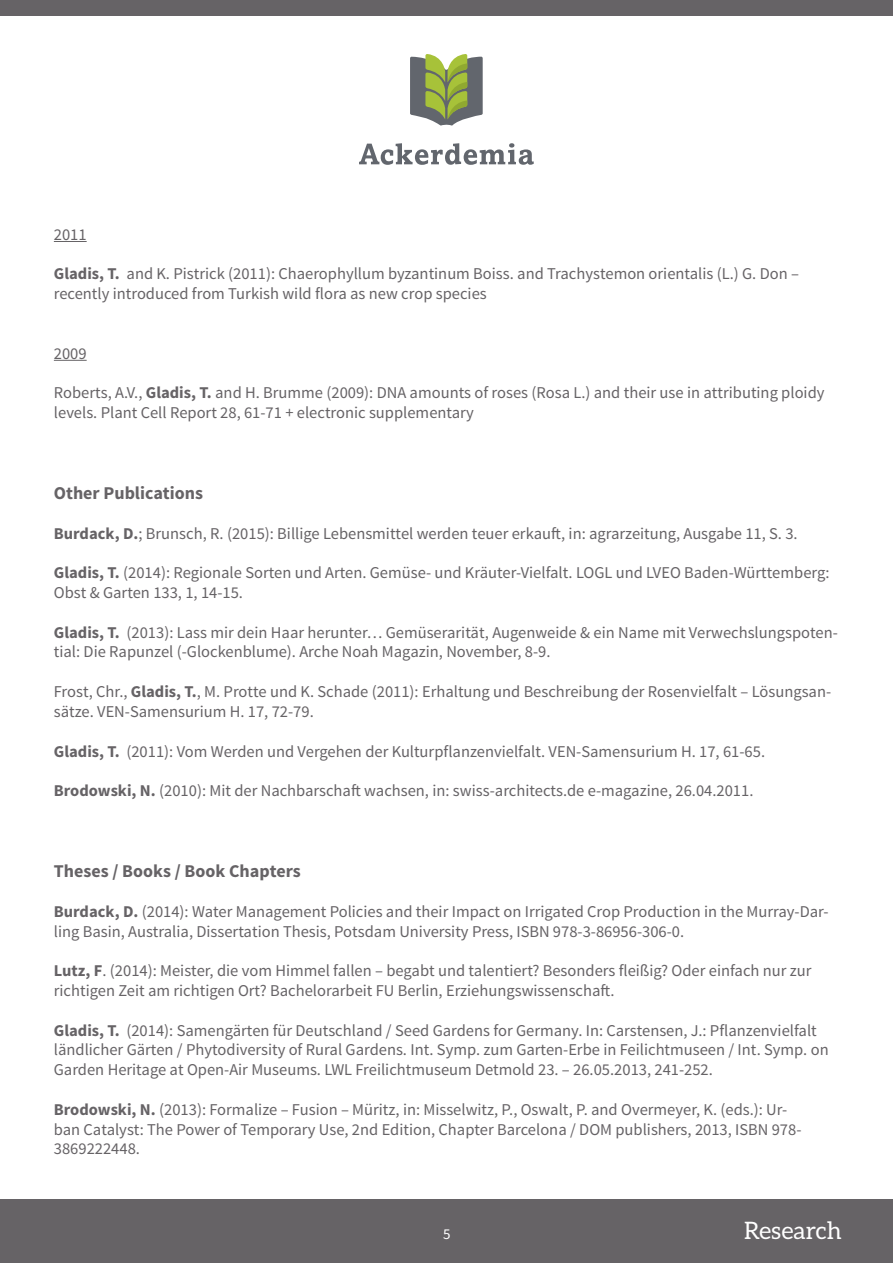
<style>
.page{position:relative;width:893px;height:1263px;background:#fff}
.page>*{position:absolute;margin:0;border:0;box-sizing:border-box;transform-origin:0 0}
.t1{font:24px "Aleo";color:#fff}
.t2{font:700 18px "Source Sans Pro";color:#666366}
.t3{font:16.5px/19.8px "Source Sans Pro";color:#666366}
.t4{font:15px "Source Sans Pro";color:#fff}
.s1{font-weight:700}
</style>
<div class="page">
<div style="left:0;top:1199px;width:893px;height:64px;background:#666366"></div>
<div style="left:0;top:0;width:893px;height:16px;background:#666366"></div>
<svg style="left:359px;top:143px;width:175px;height:22px"></svg>
<svg style="left:410px;top:54px;width:73px;height:72px;background:#909b70"></svg>
<hr style="left:54px;top:241px;width:33px;height:1px;background:#666366">
<hr style="left:54px;top:360px;width:33px;height:1px;background:#666366">
<p class="t3" style="left:54px;top:225px;width:34px">2011</p>
<p class="t3" style="left:54px;top:264px;width:747px"><span class="s1">Gladis, T.</span> and K. Pistrick (2011): Chaerophyllum byzantinum Boiss. and Trachystemon orientalis (L.) G. Don – recently introduced from Turkish wild flora as new crop species</p>
<p class="t3" style="left:54px;top:344px;width:34px">2009</p>
<p class="t3" style="left:54px;top:383px;width:772px">Roberts, A.V., <span class="s1">Gladis, T.</span> and H. Brumme (2009): DNA amounts of roses (Rosa L.) and their use in attributing ploidy levels. Plant Cell Report 28, 61-71 + electronic supplementary</p>
<p class="t2" style="left:54px;top:481px;width:151px">Other Publications</p>
<p class="t3" style="left:54px;top:524px;width:745px"><span class="s1">Burdack, D.</span>; Brunsch, R. (2015): Billige Lebensmittel werden teuer erkauft, in: agrarzeitung, Ausgabe 11, S. 3.</p>
<p class="t3" style="left:54px;top:563px;width:777px"><span class="s1">Gladis, T.</span> (2014): Regionale Sorten und Arten. Gemüse- und Kräuter-Vielfalt. LOGL und LVEO Baden-Württemberg:<br>Obst &amp; Garten 133, 1, 14-15.</p>
<p class="t3" style="left:54px;top:623px;width:786px"><span class="s1">Gladis, T.</span> (2013): Lass mir dein Haar herunter… Gemüserarität, Augenweide &amp; ein Name mit Verwechslungspoten&shy;tial: Die Rapunzel (-Glockenblume). Arche Noah Magazin, November, 8-9.</p>
<p class="t3" style="left:54px;top:682px;width:779px">Frost, Chr., <span class="s1">Gladis, T.</span>, M. Protte und K. Schade (2011): Erhaltung und Beschreibung der Rosenvielfalt – Lösungsan&shy;sätze. VEN-Samensurium H. 17, 72-79.</p>
<p class="t3" style="left:54px;top:741px;width:713px"><span class="s1">Gladis, T.</span> (2011): Vom Werden und Vergehen der Kulturpflanzenvielfalt. VEN-Samensurium H. 17, 61-65.</p>
<p class="t3" style="left:54px;top:781px;width:701px"><span class="s1">Brodowski, N.</span> (2010): Mit der Nachbarschaft wachsen, in: swiss-architects.de e-magazine, 26.04.2011.</p>
<p class="t2" style="left:54px;top:859px;width:248px">Theses / Books / Book Chapters</p>
<p class="t3" style="left:54px;top:902px;width:776px"><span class="s1">Burdack, D.</span> (2014): Water Management Policies and their Impact on Irrigated Crop Production in the Murray-Dar&shy;ling Basin, Australia, Dissertation Thesis, Potsdam University Press, ISBN 978-3-86956-306-0.</p>
<p class="t3" style="left:54px;top:961px;width:759px"><span class="s1">Lutz, F</span>. (2014): Meister, die vom Himmel fallen – begabt und talentiert? Besonders fleißig? Oder einfach nur zur richtigen Zeit am richtigen Ort? Bachelorarbeit FU Berlin, Erziehungswissenschaft.</p>
<p class="t3" style="left:54px;top:1020px;width:776px"><span class="s1">Gladis, T.</span> (2014): Samengärten für Deutschland / Seed Gardens for Germany. In: Carstensen, J.: Pflanzenvielfalt ländlicher Gärten / Phytodiversity of Rural Gardens. Int. Symp. zum Garten-Erbe in Feilichtmuseen / Int. Symp. on<br>Garden Heritage at Open-Air Museums. LWL Freilichtmuseum Detmold 23. – 26.05.2013, 241-252.</p>
<p class="t3" style="left:54px;top:1100px;width:749px"><span class="s1">Brodowski, N.</span> (2013): Formalize – Fusion – Müritz, in: Misselwitz, P., Oswalt, P. and Overmeyer, K. (eds.): Ur&shy;ban Catalyst: The Power of Temporary Use, 2nd Edition, Chapter Barcelona / DOM publishers, 2013, ISBN 978-<br>3869222448.</p>
<p class="t4" style="left:443px;top:1225px;width:9px">5</p>
<h1 class="t1" style="left:744px;top:1217px;width:99px">Research</h1>
</div>
